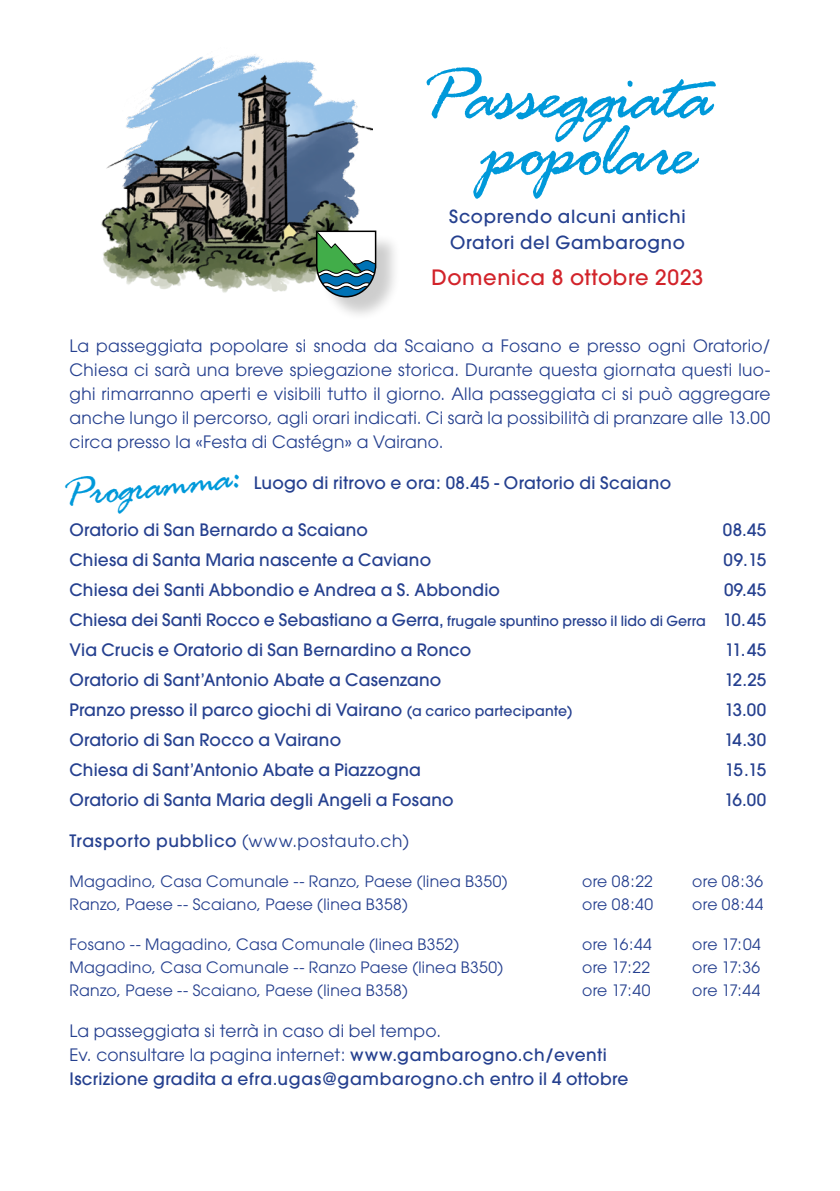
<style>
.page{position:relative;width:840px;height:1191px;background:#fff}
.page>*{position:absolute;margin:0;border:0;box-sizing:border-box;transform-origin:0 0}
.t1{font:80px "Rage Italic Plain";letter-spacing:-.02em;color:#0099da}
.t2{font:44px "Rage Italic Plain";color:#0099da}
.t3{font:500 21px "Avant Garde";letter-spacing:.03em;color:#d2232a}
.t4{font:500 18px/26px "Avant Garde";letter-spacing:.04em;color:#25408f}
.t5{font:500 17px/30px "Avant Garde";letter-spacing:.01em;color:#25408f;text-align:justify}
.t6{font:17px/24px "Avant Garde";letter-spacing:.02em;color:#25408f;text-align:justify}
.t7{font:500 17px "Avant Garde";letter-spacing:.04em;color:#25408f}
.t8{font:15.6px "Avant Garde";letter-spacing:.025em;color:#25408f}
.s1{font-size:14px}
.s2{font-weight:400}
</style>
<div class="page">
<img style="left:101px;top:54px;width:271px;height:239px">
<div style="left:318px;top:233px;width:83px;height:89px;background:#000;opacity:.2"></div>
<svg style="left:314px;top:230px;width:63px;height:68px"></svg>
<h1 class="t1" style="left:423px;top:60px;width:290px">Passeggiata</h1>
<h1 class="t1" style="left:482px;top:116px;width:214px">popolare</h1>
<p class="t4" style="left:449px;top:203px;width:238px">Scoprendo alcuni antichi<br>Oratori del Gambarogno</p>
<p class="t3" style="left:431px;top:264px;width:273px">Domenica 8 ottobre 2023</p>
<p class="t6" style="left:69px;top:334px;width:702px">La passeggiata popolare si snoda da Scaiano a Fosano e presso ogni Oratorio/ Chiesa ci sarà una breve spiegazione storica. Durante questa giornata questi luo&shy;ghi rimarranno aperti e visibili tutto il giorno. Alla passeggiata ci si può aggregare anche lungo il percorso, agli orari indicati. Ci sarà la possibilità di pranzare alle 13.00 circa presso la «Festa di Castégn» a Vairano.</p>
<p class="t5" style="left:253px;top:468px;width:418px">Luogo di ritrovo e ora: 08.45 - Oratorio di Scaiano</p>
<p class="t5" style="left:69px;top:515px;width:300px">Oratorio di San Bernardo a Scaiano</p>
<p class="t5" style="left:722px;top:515px;width:45px">08.45</p>
<p class="t5" style="left:69px;top:545px;width:363px">Chiesa di Santa Maria nascente a Caviano</p>
<p class="t5" style="left:723px;top:545px;width:44px">09.15</p>
<p class="t5" style="left:69px;top:575px;width:432px">Chiesa dei Santi Abbondio e Andrea a S. Abbondio</p>
<h2 class="t2" style="left:62px;top:475px;width:180px;rotate:-6deg">Programma:</h2>
<p class="t5" style="left:69px;top:575px;width:698px;text-indent:654px">09.45<br>Chiesa dei Santi Rocco e Sebastiano a Gerra, <span class="s1">frugale spuntino presso il lido di Gerra</span> 10.45<br>Via Crucis e Oratorio di San Bernardino a Ronco</p>
<p class="t5" style="left:724px;top:635px;width:43px">11.45</p>
<p class="t5" style="left:69px;top:665px;width:373px">Oratorio di Sant’Antonio Abate a Casenzano</p>
<p class="t5" style="left:724px;top:665px;width:43px">12.25</p>
<p class="t5" style="left:69px;top:695px;width:504px">Pranzo presso il parco giochi di Vairano <span class="s1">(a carico partecipante)</span></p>
<p class="t5" style="left:724px;top:695px;width:43px">13.00</p>
<p class="t5" style="left:69px;top:725px;width:273px">Oratorio di San Rocco a Vairano</p>
<p class="t5" style="left:723px;top:725px;width:44px">14.30</p>
<p class="t5" style="left:69px;top:755px;width:353px">Chiesa di Sant’Antonio Abate a Piazzogna</p>
<p class="t5" style="left:724px;top:755px;width:43px">15.15</p>
<p class="t5" style="left:69px;top:785px;width:385px">Oratorio di Santa Maria degli Angeli a Fosano</p>
<p class="t5" style="left:723px;top:785px;width:44px">16.00</p>
<p class="t7" style="left:69px;top:830px;width:341px">Trasporto pubblico <span class="s2">(www.postauto.ch)</span></p>
<p class="t8" style="left:69px;top:872px;width:439px">Magadino, Casa Comunale -- Ranzo, Paese (linea B350)</p>
<p class="t8" style="left:581px;top:872px;width:72px">ore 08:22</p>
<p class="t8" style="left:691px;top:872px;width:72px">ore 08:36</p>
<p class="t8" style="left:69px;top:895px;width:340px">Ranzo, Paese -- Scaiano, Paese (linea B358)</p>
<p class="t8" style="left:581px;top:895px;width:73px">ore 08:40</p>
<p class="t8" style="left:691px;top:895px;width:73px">ore 08:44</p>
<p class="t8" style="left:69px;top:935px;width:391px">Fosano -- Magadino, Casa Comunale (linea B352)</p>
<p class="t8" style="left:581px;top:935px;width:71px">ore 16:44</p>
<p class="t8" style="left:691px;top:935px;width:70px">ore 17:04</p>
<p class="t8" style="left:69px;top:958px;width:435px">Magadino, Casa Comunale -- Ranzo Paese (linea B350)</p>
<p class="t8" style="left:581px;top:958px;width:69px">ore 17:22</p>
<p class="t8" style="left:691px;top:958px;width:69px">ore 17:36</p>
<p class="t8" style="left:69px;top:981px;width:340px">Ranzo, Paese -- Scaiano, Paese (linea B358)</p>
<p class="t8" style="left:581px;top:981px;width:70px">ore 17:40</p>
<p class="t8" style="left:691px;top:981px;width:70px">ore 17:44</p>
<p class="t5" style="left:69px;top:1019px;width:560px;line-height:24px;text-align:left"><span class="s2">La passeggiata si terrà in caso di bel tempo.<br>Ev. consultare la pagina internet:</span> www.gambarogno.ch/eventi<br>Iscrizione gradita a efra.ugas@gambarogno.ch entro il 4 ottobre</p>
</div>
